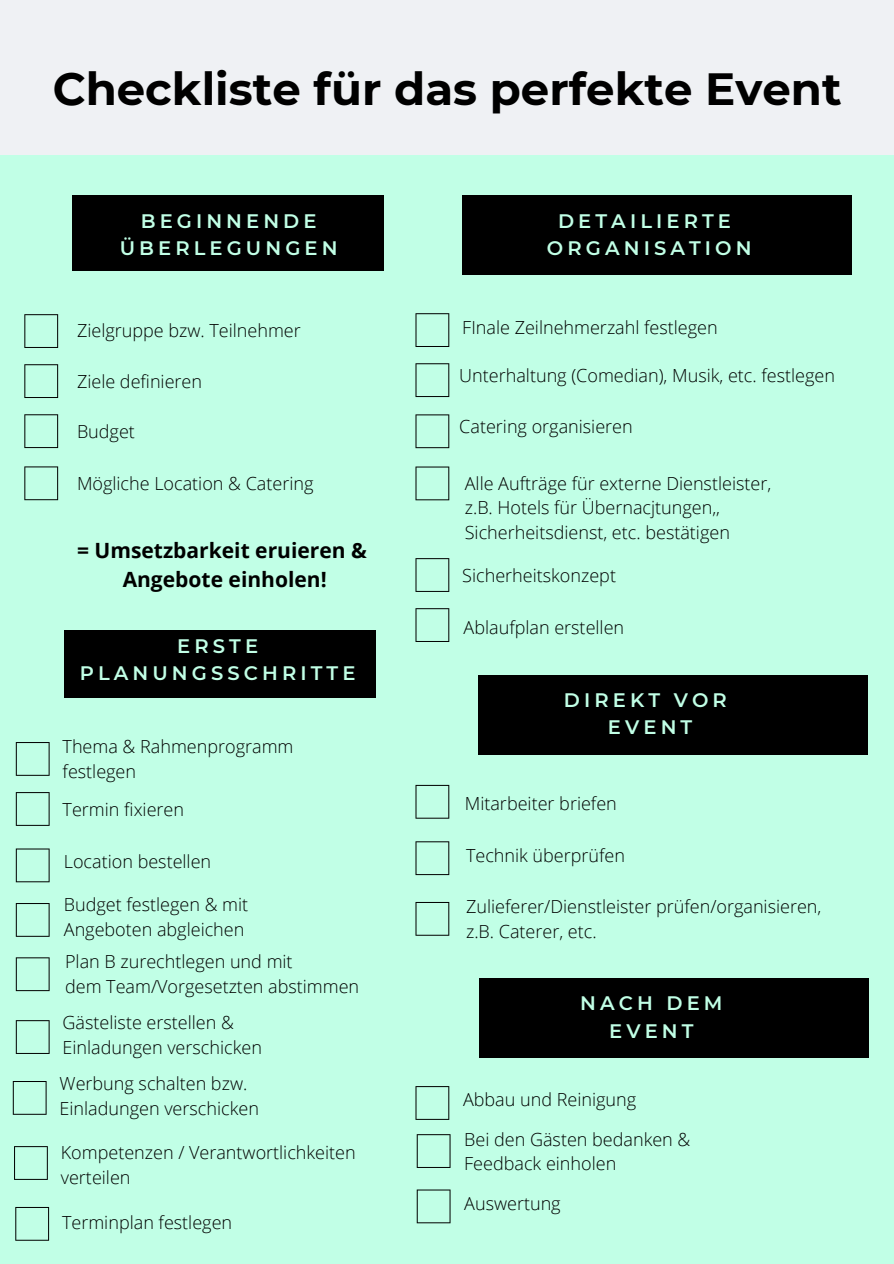
<style>
.page{position:relative;width:894px;height:1264px;background:#fff}
.page>*{position:absolute;margin:0;border:0;box-sizing:border-box;transform-origin:0 0}
.t1{font:700 45px "Montserrat";color:#000}
.t2{font:700 21px "Open Sans";color:#000}
.t3{font:600 19.5px/27px "Montserrat";letter-spacing:.21em;color:#c1ffe6;text-align:center}
.t4{font:300 18px/24.8px "Open Sans";color:#000}
</style>
<div class="page">
<div style="left:0;top:0;width:893px;height:1263px;background:#eff1f4"></div>
<div style="left:1px;top:155px;width:892px;height:1108px;background:#c1ffe6"></div>
<div style="left:73px;top:196px;width:310px;height:74px;background:#000"></div>
<svg style="left:24px;top:314px;width:34px;height:34px"></svg>
<svg style="left:24px;top:364px;width:34px;height:34px"></svg>
<svg style="left:24px;top:414px;width:34px;height:34px"></svg>
<svg style="left:24px;top:466px;width:34px;height:34px"></svg>
<svg style="left:16px;top:742px;width:34px;height:33px"></svg>
<svg style="left:16px;top:792px;width:34px;height:33px"></svg>
<svg style="left:16px;top:848px;width:34px;height:34px"></svg>
<svg style="left:415px;top:313px;width:34px;height:34px"></svg>
<svg style="left:415px;top:363px;width:34px;height:34px"></svg>
<svg style="left:415px;top:414px;width:34px;height:34px"></svg>
<svg style="left:415px;top:466px;width:34px;height:34px"></svg>
<svg style="left:415px;top:558px;width:34px;height:34px"></svg>
<svg style="left:415px;top:608px;width:34px;height:34px"></svg>
<svg style="left:415px;top:785px;width:34px;height:33px"></svg>
<svg style="left:415px;top:841px;width:34px;height:34px"></svg>
<svg style="left:415px;top:902px;width:34px;height:33px"></svg>
<svg style="left:415px;top:1086px;width:34px;height:33px"></svg>
<svg style="left:16px;top:903px;width:34px;height:33px"></svg>
<svg style="left:16px;top:957px;width:34px;height:34px"></svg>
<svg style="left:16px;top:1020px;width:34px;height:33px"></svg>
<div style="left:462px;top:196px;width:388px;height:79px;background:#000"></div>
<div style="left:65px;top:630px;width:311px;height:68px;background:#000"></div>
<svg style="left:13px;top:1081px;width:34px;height:33px"></svg>
<svg style="left:14px;top:1146px;width:34px;height:33px"></svg>
<svg style="left:15px;top:1207px;width:34px;height:33px"></svg>
<div style="left:478px;top:675px;width:389px;height:79px;background:#000"></div>
<div style="left:479px;top:978px;width:389px;height:79px;background:#000"></div>
<svg style="left:416px;top:1134px;width:34px;height:33px"></svg>
<svg style="left:416px;top:1189px;width:34px;height:34px"></svg>
<p class="t1" style="left:53px;top:62px;width:790px">Checkliste für das perfekte Event</p>
<p class="t3" style="left:120px;top:207px;width:219px">BEGINNENDE<br>ÜBERLEGUNGEN</p>
<p class="t3" style="left:558px;top:207px;width:174px">DETAILIERTE</p>
<p class="t3" style="left:546px;top:234px;width:206px">ORGANISATION</p>
<p class="t4" style="left:77px;top:317px;width:225px">Zielgruppe bzw. Teilnehmer</p>
<p class="t4" style="left:77px;top:368px;width:127px">Ziele definieren</p>
<p class="t4" style="left:77px;top:418px;width:59px">Budget</p>
<p class="t4" style="left:77px;top:470px;width:238px">Mögliche Location &amp; Catering</p>
<p class="t2" style="left:77px;top:535px;width:291px">= Umsetzbarkeit eruieren &amp;</p>
<p class="t2" style="left:123px;top:564px;width:205px">Angebote einholen!</p>
<p class="t3" style="left:177px;top:633px;width:82px">ERSTE</p>
<p class="t3" style="left:80px;top:660px;width:277px">PLANUNGSSCHRITTE</p>
<p class="t4" style="left:63px;top:733px;width:232px">Thema &amp; Rahmenprogramm</p>
<p class="t4" style="left:63px;top:758px;width:75px">festlegen</p>
<p class="t4" style="left:63px;top:796px;width:123px">Termin fixieren</p>
<p class="t4" style="left:64px;top:849px;width:149px">Location bestellen</p>
<p class="t4" style="left:64px;top:892px;width:186px">Budget festlegen &amp; mit<br>Angeboten abgleichen</p>
<p class="t4" style="left:65px;top:948px;width:229px">Plan B zurechtlegen und mit</p>
<p class="t4" style="left:65px;top:973px;width:295px">dem Team/Vorgesetzten abstimmen</p>
<p class="t4" style="left:63px;top:1009px;width:173px">Gästeliste erstellen &amp;</p>
<p class="t4" style="left:63px;top:1034px;width:201px">Einladungen verschicken</p>
<p class="t4" style="left:60px;top:1070px;width:189px">Werbung schalten bzw.</p>
<p class="t4" style="left:60px;top:1095px;width:201px">Einladungen verschicken</p>
<p class="t4" style="left:61px;top:1139px;width:296px">Kompetenzen / Verantwortlichkeiten</p>
<p class="t4" style="left:61px;top:1164px;width:71px">verteilen</p>
<p class="t4" style="left:62px;top:1209px;width:171px">Terminplan festlegen</p>
<p class="t4" style="left:462px;top:314px;width:257px">FInale Zeilnehmerzahl festlegen</p>
<p class="t4" style="left:459px;top:362px;width:377px">Unterhaltung (Comedian), Musik, etc. festlegen</p>
<p class="t4" style="left:459px;top:413px;width:175px">Catering organisieren</p>
<p class="t4" style="left:464px;top:470px;width:308px">Alle Aufträge für externe Dienstleister,</p>
<p class="t4" style="left:464px;top:495px;width:257px">z.B. Hotels für Übernacjtungen,,</p>
<p class="t4" style="left:464px;top:520px;width:266px">Sicherheitsdienst, etc. bestätigen</p>
<p class="t4" style="left:462px;top:562px;width:155px">Sicherheitskonzept</p>
<p class="t4" style="left:463px;top:614px;width:162px">Ablaufplan erstellen</p>
<p class="t3" style="left:563px;top:686px;width:164px">DIREKT VOR</p>
<p class="t3" style="left:607px;top:713px;width:86px">EVENT</p>
<p class="t4" style="left:464px;top:790px;width:153px">Mitarbeiter briefen</p>
<p class="t4" style="left:466px;top:842px;width:160px">Technik überprüfen</p>
<p class="t4" style="left:466px;top:893px;width:357px">Zulieferer/Dienstleister prüfen/organisieren,</p>
<p class="t4" style="left:466px;top:918px;width:132px">z.B. Caterer, etc.</p>
<p class="t3" style="left:580px;top:989px;width:144px">NACH DEM</p>
<p class="t3" style="left:609px;top:1017px;width:86px">EVENT</p>
<p class="t4" style="left:463px;top:1086px;width:175px">Abbau und Reinigung</p>
<p class="t4" style="left:464px;top:1126px;width:227px">Bei den Gästen bedanken &amp;</p>
<p class="t4" style="left:464px;top:1151px;width:153px">Feedback einholen</p>
<p class="t4" style="left:464px;top:1190px;width:98px">Auswertung</p>
</div>
